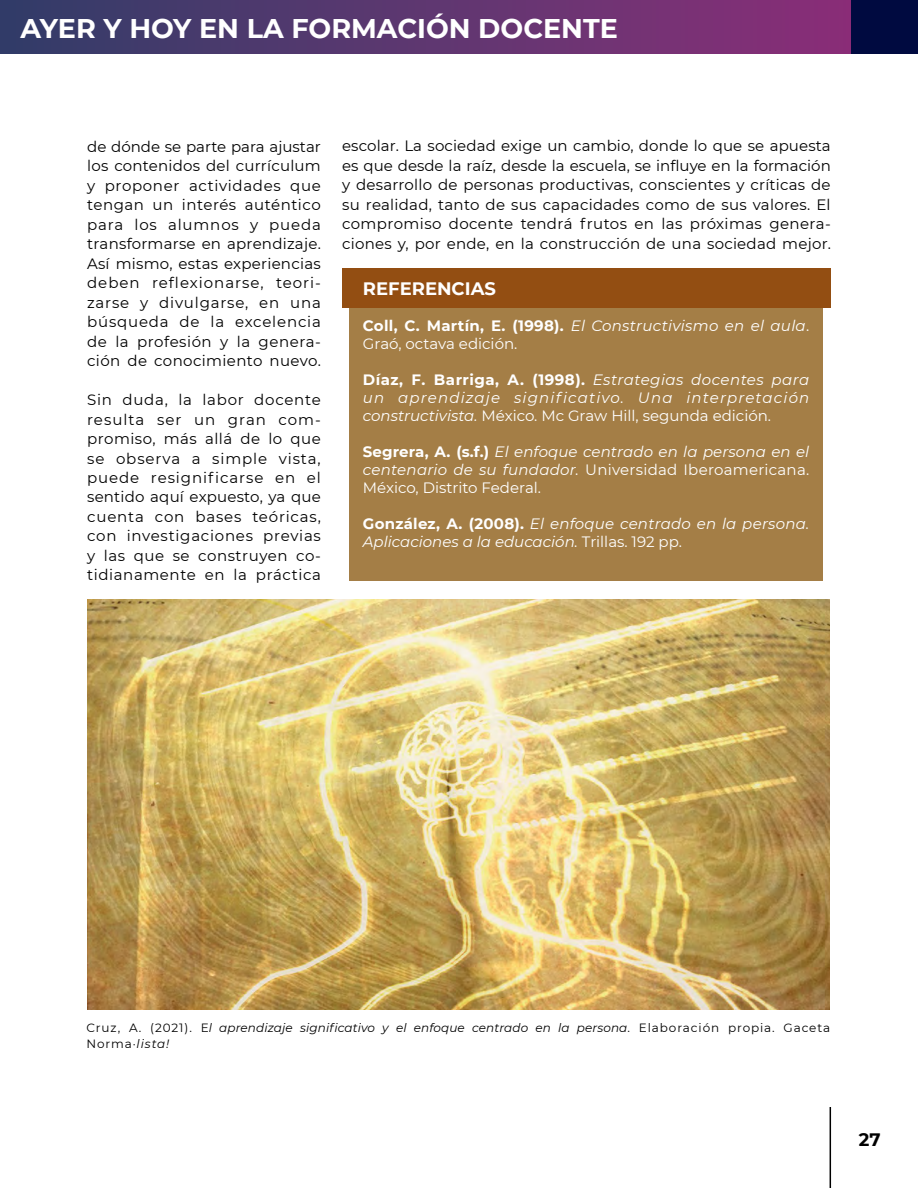
<style>
.page{position:relative;width:918px;height:1188px;background:#fff}
.page>*{position:absolute;margin:0;border:0;box-sizing:border-box;transform-origin:0 0}
.t1{font:700 27px "Montserrat";color:#fff}
.t2{font:700 18px "Montserrat";color:#fff}
.t3{font:700 18px "Montserrat";color:#000}
.t4{font:15px/19.5px "Montserrat";letter-spacing:.025em;color:#000;text-align:justify}
.t5{font:italic 15px/18px "Montserrat";letter-spacing:.015em;color:#fff}
.t6{font:italic 12px/16.5px "Montserrat";letter-spacing:.01em;color:#000}
.s1{font-weight:700;font-style:normal}
.s2{font-style:normal}
</style>
<div class="page">
<hr style="left:830px;top:1107px;width:1px;height:81px;background:#000">
<hr style="left:0;top:0;width:1px;height:54px;background:#000a40">
<div style="left:349px;top:286px;width:474px;height:294px;background:#a47e46"></div>
<div style="left:342px;top:268px;width:489px;height:40px;background:#934e12"></div>
<div style="left:1px;top:0;width:917px;height:54px;background:linear-gradient(to right,#323d68,#912e79)"></div>
<div style="left:851px;top:0;width:67px;height:54px;background:#000a40"></div>
<img style="left:87px;top:600px;width:743px;height:410px">
<h1 class="t1" style="left:20px;top:9px;width:599px">AYER Y HOY EN LA FORMACIÓN DOCENTE</h1>
<p class="t4" style="left:87px;top:136px;width:235px">de dónde se parte para ajustar los contenidos del currículum y proponer actividades que tengan un interés auténtico para los alumnos y pueda transformarse en aprendizaje.<br>Así mismo, estas experiencias deben reflexionarse, teori&shy;zarse y divulgarse, en una búsqueda de la excelencia de la profesión y la genera&shy;ción de conocimiento nuevo.</p>
<p class="t4" style="left:87px;top:389px;width:235px">Sin duda, la labor docente resulta ser un gran com&shy;promiso, más allá de lo que se observa a simple vista, puede resignificarse en el sentido aquí expuesto, ya que cuenta con bases teóricas, con investigaciones previas y las que se construyen co&shy;tidianamente en la práctica</p>
<p class="t4" style="left:342px;top:136px;width:490px">escolar. La sociedad exige un cambio, donde lo que se apuesta es que desde la raíz, desde la escuela, se influye en la formación y desarrollo de personas productivas, conscientes y críticas de su realidad, tanto de sus capacidades como de sus valores. El compromiso docente tendrá frutos en las próximas genera&shy;ciones y, por ende, en la construcción de una sociedad mejor.</p>
<p class="t2" style="left:363px;top:275px;width:135px">REFERENCIAS</p>
<p class="t5" style="left:363px;top:316px;width:448px"><span class="s1">Coll, C. Martín, E. (1998).</span> El Constructivismo en el aula<span class="s2">.<br>Graó, octava edición.</span></p>
<p class="t5" style="left:363px;top:370px;width:448px;text-align:justify"><span class="s1">Díaz, F. Barriga, A. (1998).</span> Estrategias docentes para un aprendizaje significativo. Una interpretación constructivista. <span class="s2">México. Mc Graw Hill, segunda edición.</span></p>
<p class="t5" style="left:363px;top:442px;width:448px;text-align:justify"><span class="s1">Segrera, A. (s.f.)</span> El enfoque centrado en la persona en el centenario de su fundador. <span class="s2">Universidad Iberoamericana.<br>México, Distrito Federal.</span></p>
<p class="t5" style="left:363px;top:514px;width:448px"><span class="s1">González, A. (2008).</span> El enfoque centrado en la persona.<br>Aplicaciones a la educación. <span class="s2">Trillas. 192 pp.</span></p>
<p class="t6" style="left:86px;top:1019px;width:745px"><span class="s2">Cruz, A. (2021). E</span>l aprendizaje significativo y el enfoque centrado en la persona<span class="s2">. Elaboración propia. Gaceta<br>Norma·</span>lista!</p>
<p class="t3" style="left:859px;top:1127px;width:23px">27</p>
</div>
